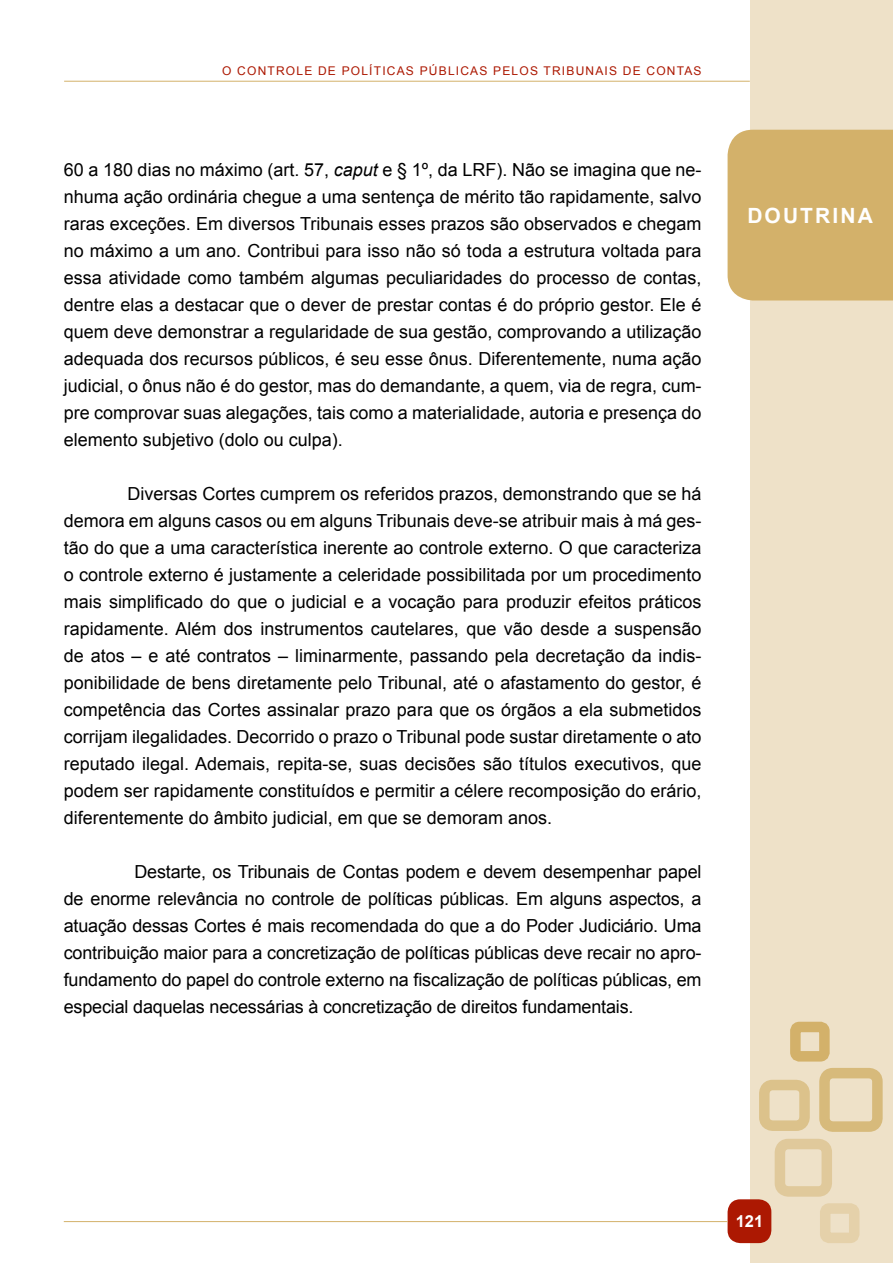
<style>
.page{position:relative;width:893px;height:1263px;background:#fff}
.page>*{position:absolute;margin:0;border:0;box-sizing:border-box;transform-origin:0 0}
.t1{font:700 21px "Arial";letter-spacing:.1em;color:#fff}
.t2{font:18px/27px "Arial";color:#000;text-align:justify}
.t3{font:700 16.5px "Arial";color:#fff}
.t4{font:12px "Arial";letter-spacing:.1em;color:#ac1802}
.s1{font-style:italic}
</style>
<div class="page">
<div style="left:750px;top:0;width:143px;height:1263px;background:#eee1c8"></div>
<div style="left:728px;top:130px;width:165px;height:170px;background:#d3b16a"></div>
<div style="left:728px;top:1199px;width:43px;height:44px;background:#ac1802;border-radius:13px"></div>
<hr style="left:64px;top:1221px;width:664px;height:1px;background:#d3b16a">
<div style="left:819px;top:1068px;width:64px;height:64px;border:10px solid #d7ba7b;border-radius:9px"></div>
<div style="left:759px;top:1080px;width:51px;height:51px;border:10px solid #dcc28b;border-radius:9px"></div>
<div style="left:775px;top:1139px;width:57px;height:58px;border:10px solid #e0c99b;border-radius:9px"></div>
<div style="left:820px;top:1203px;width:39px;height:40px;border:10px solid #e5d1aa;border-radius:4px"></div>
<div style="left:790px;top:1022px;width:40px;height:39px;border:10px solid #d3b16a;border-radius:4px"></div>
<hr style="left:64px;top:81px;width:686px;height:1px;background:#d3b16a">
<p class="t4" style="left:222px;top:63px;width:481px">O CONTROLE DE POLÍTICAS PÚBLICAS PELOS TRIBUNAIS DE CONTAS</p>
<p class="t2" style="left:64px;top:156px;width:639px">60 a 180 dias no máximo (art. 57, <span class="s1">caput</span> e § 1º, da LRF). Não se imagina que ne&shy;nhuma ação ordinária chegue a uma sentença de mérito tão rapidamente, salvo raras exceções. Em diversos Tribunais esses prazos são observados e chegam no máximo a um ano. Contribui para isso não só toda a estrutura voltada para essa atividade como também algumas peculiaridades do processo de contas, dentre elas a destacar que o dever de prestar contas é do próprio gestor. Ele é quem deve demonstrar a regularidade de sua gestão, comprovando a utilização adequada dos recursos públicos, é seu esse ônus. Diferentemente, numa ação judicial, o ônus não é do gestor, mas do demandante, a quem, via de regra, cum&shy;pre comprovar suas alegações, tais como a materialidade, autoria e presença do elemento subjetivo (dolo ou culpa).</p>
<p class="t2" style="left:64px;top:480px;width:639px;text-indent:64px">Diversas Cortes cumprem os referidos prazos, demonstrando que se há demora em alguns casos ou em alguns Tribunais deve-se atribuir mais à má ges&shy;tão do que a uma característica inerente ao controle externo. O que caracteriza o controle externo é justamente a celeridade possibilitada por um procedimento mais simplificado do que o judicial e a vocação para produzir efeitos práticos rapidamente. Além dos instrumentos cautelares, que vão desde a suspensão de atos – e até contratos – liminarmente, passando pela decretação da indis&shy;ponibilidade de bens diretamente pelo Tribunal, até o afastamento do gestor, é competência das Cortes assinalar prazo para que os órgãos a ela submetidos corrijam ilegalidades. Decorrido o prazo o Tribunal pode sustar diretamente o ato reputado ilegal. Ademais, repita-se, suas decisões são títulos executivos, que podem ser rapidamente constituídos e permitir a célere recomposição do erário, diferentemente do âmbito judicial, em que se demoram anos.</p>
<p class="t2" style="left:64px;top:858px;width:639px;text-indent:71px">Destarte, os Tribunais de Contas podem e devem desempenhar papel de enorme relevância no controle de políticas públicas. Em alguns aspectos, a atuação dessas Cortes é mais recomendada do que a do Poder Judiciário. Uma contribuição maior para a concretização de políticas públicas deve recair no apro&shy;fundamento do papel do controle externo na fiscalização de políticas públicas, em especial daquelas necessárias à concretização de direitos fundamentais.</p>
<p class="t1" style="left:747px;top:201px;width:127px">DOUTRINA</p>
<p class="t3" style="left:736px;top:1210px;width:29px">121</p>
</div>
